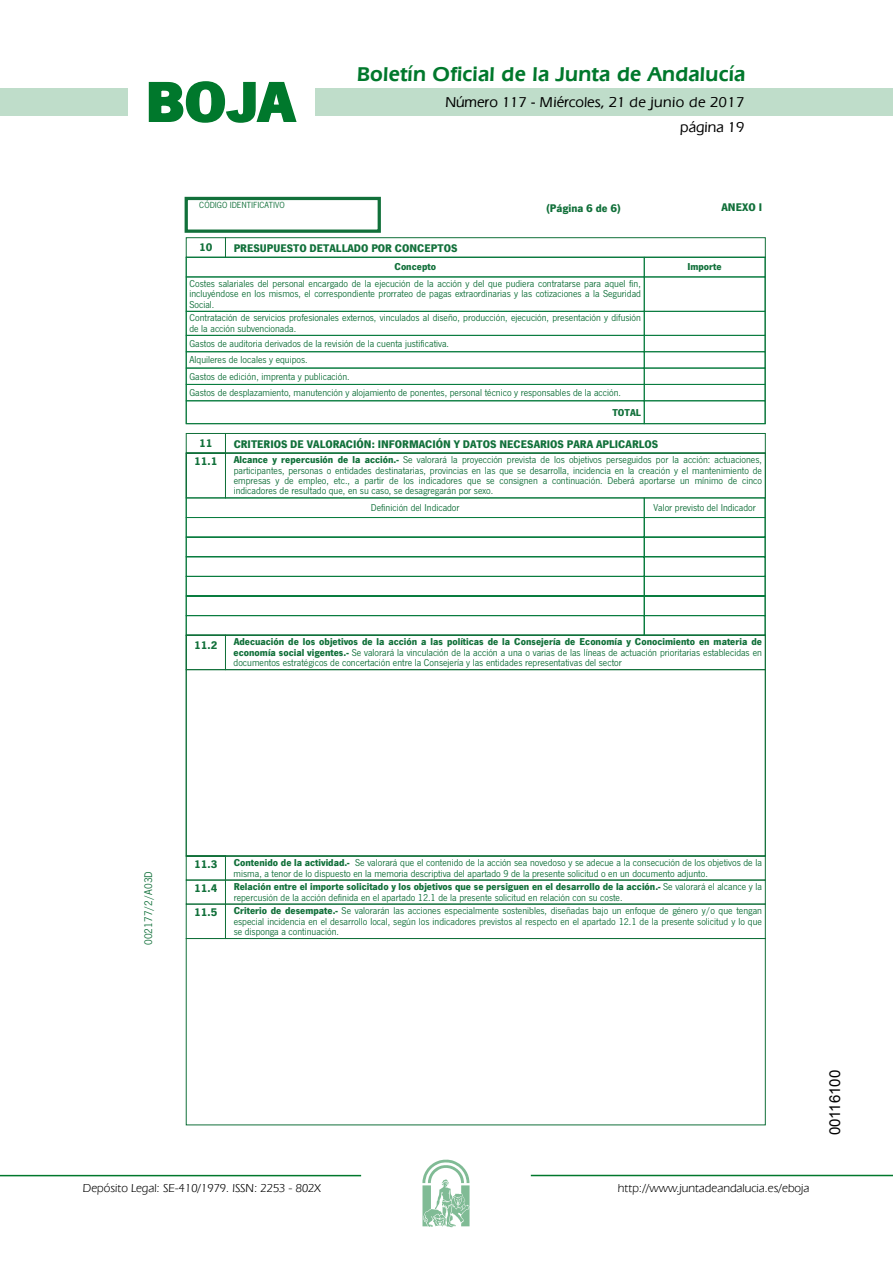
<style>
.page{position:relative;width:893px;height:1263px;background:#fff}
.page>*{position:absolute;margin:0;border:0;box-sizing:border-box;transform-origin:0 0}
.t1{font:700 57.75px "News Got T";color:#00782c;scale:1.14 1}
.t2{font:600 21px "Eras IT Cby BT";letter-spacing:.01em;color:#00782c}
.t3{font:500 15px/24.5px "Eras IT Cby BT";color:#000;text-align:right}
.t4{font:15px "Arial";color:#000}
.t5{font:12px "Eras IT Cby BT";color:#000}
.t6{font:700 11.55px "News Got T";color:#11703a}
.t7{font:11.55px "News Got T";color:#11703a}
.t8{font:10.35px/10.4px "News Got T";color:#11703a;text-align:justify}
.t9{font:700 10.35px "News Got T";color:#11703a}
.t10{font:9.3px "News Got T";color:#11703a}
.s1{font-weight:700}
</style>
<div class="page">
<div style="left:315px;top:88px;width:577px;height:28px;background:#bfddca"></div>
<div style="left:0;top:88px;width:128px;height:28px;background:#bfddca"></div>
<hr style="left:0;top:1175px;width:361px;height:1px;background:#00782c">
<svg style="left:422px;top:1159px;width:47px;height:68px"></svg>
<hr style="left:531px;top:1175px;width:361px;height:1px;background:#00782c">
<svg style="left:148px;top:81px;width:149px;height:42px"></svg>
<div style="left:184px;top:197px;width:197px;height:36px;border:3px solid #11703a"></div>
<div style="left:186px;top:237px;width:40px;height:21px;border:1px solid #11703a"></div>
<div style="left:225px;top:237px;width:540px;height:21px;border:1px solid #11703a"></div>
<div style="left:186px;top:257px;width:458px;height:20px;border:1px solid #097c3f"></div>
<div style="left:644px;top:257px;width:121px;height:20px;border:1px solid #097c3f"></div>
<svg style="left:186px;top:277px;width:579px;height:147px"></svg>
<div style="left:644px;top:401px;width:121px;height:23px;border:1px solid #097c3f"></div>
<div style="left:186px;top:433px;width:40px;height:21px;border:1px solid #11703a"></div>
<div style="left:225px;top:433px;width:540px;height:21px;border:1px solid #11703a"></div>
<svg style="left:185px;top:452px;width:581px;height:182px"></svg>
<div style="left:225px;top:453px;width:540px;height:45px;border:1px solid #11703a"></div>
<svg style="left:186px;top:517px;width:579px;height:117px"></svg>
<svg style="left:185px;top:634px;width:581px;height:35px"></svg>
<div style="left:225px;top:635px;width:540px;height:35px;border:1px solid #11703a"></div>
<svg style="left:185px;top:669px;width:581px;height:212px"></svg>
<div style="left:225px;top:856px;width:540px;height:25px;border:1px solid #11703a"></div>
<div style="left:186px;top:880px;width:40px;height:25px;border:1px solid #11703a"></div>
<div style="left:225px;top:880px;width:540px;height:25px;border:1px solid #11703a"></div>
<div style="left:186px;top:904px;width:40px;height:35px;border:1px solid #11703a"></div>
<div style="left:225px;top:904px;width:540px;height:35px;border:1px solid #11703a"></div>
<div style="left:186px;top:938px;width:579px;height:187px;border:1px solid #11703a"></div>
<h1 class="t1" style="left:145px;top:68px;width:133px">BOJA</h1>
<h2 class="t2" style="left:357px;top:62px;width:390px">Boletín Oficial de la Junta de Andalucía</h2>
<h3 class="t3" style="left:445px;top:90px;width:300px">Número 117 - Miércoles, 21 de junio de 2017 página 19</h3>
<p class="t10" style="left:199px;top:200px;width:87px">CÓDIGO IDENTIFICATIVO</p>
<p class="t6" style="left:546px;top:201px;width:76px">(Página 6 de 6)</p>
<p class="t6" style="left:721px;top:200px;width:42px">ANEXO I</p>
<p class="t6" style="left:199px;top:240px;width:15px">10</p>
<p class="t6" style="left:234px;top:241px;width:225px">PRESUPUESTO DETALLADO POR CONCEPTOS</p>
<p class="t9" style="left:394px;top:261px;width:43px">Concepto</p>
<p class="t9" style="left:687px;top:261px;width:36px">Importe</p>
<p class="t8" style="left:189px;top:279px;width:453px">Costes salariales del personal encargado de la ejecución de la acción y del que pudiera contratarse para aquel fin, incluyéndose en los mismos, el correspondiente prorrateo de pagas extraordinarias y las cotizaciones a la Seguridad Social.</p>
<p class="t8" style="left:189px;top:313px;width:453px">Contratación de servicios profesionales externos, vinculados al diseño, producción, ejecución, presentación y difusión de la acción subvencionada.</p>
<p class="t8" style="left:189px;top:335px;width:433px;line-height:16.4px;text-align:left">Gastos de auditoria derivados de la revisión de la cuenta justificativa.<br>Alquileres de locales y equipos.<br>Gastos de edición, imprenta y publicación.<br>Gastos de desplazamiento, manutención y alojamiento de ponentes, personal técnico y responsables de la acción.</p>
<p class="t9" style="left:612px;top:406px;width:30px">TOTAL</p>
<p class="t6" style="left:199px;top:436px;width:15px">11</p>
<p class="t6" style="left:234px;top:437px;width:426px">CRITERIOS DE VALORACIÓN: INFORMACIÓN Y DATOS NECESARIOS PARA APLICARLOS</p>
<p class="t6" style="left:194px;top:455px;width:25px">11.1</p>
<p class="t8" style="left:234px;top:455px;width:530px"><span class="s1">Alcance y repercusión de la acción.-</span> Se valorará la proyección prevista de los objetivos perseguidos por la acción: actuaciones, participantes, personas o entidades destinatarias, provincias en las que se desarrolla, incidencia en la creación y el mantenimiento de empresas y de empleo, etc., a partir de los indicadores que se consignen a continuación. Deberá aportarse un mínimo de cinco indicadores de resultado que, en su caso, se desagregarán por sexo.</p>
<p class="t8" style="left:371px;top:503px;width:90px">Definición del Indicador</p>
<p class="t8" style="left:653px;top:503px;width:104px">Valor previsto del Indicador</p>
<p class="t6" style="left:194px;top:638px;width:25px">11.2</p>
<p class="t8" style="left:233px;top:637px;width:530px"><span class="s1">Adecuación de los objetivos de la acción a las políticas de la Consejería de Economía y Conocimiento en materia de economía social vigentes.-</span> Se valorará la vinculación de la acción a una o varias de las líneas de actuación prioritarias establecidas en documentos estratégicos de concertación entre la Consejería y las entidades representativas del sector</p>
<p class="t7" style="left:142px;top:945px;width:75px;rotate:-90deg">002177/2/A03D</p>
<p class="t6" style="left:194px;top:857px;width:25px">11.3</p>
<p class="t8" style="left:234px;top:858px;width:530px"><span class="s1">Contenido de la actividad.-</span> Se valorará que el contenido de la acción sea novedoso y se adecue a la consecución de los objetivos de la misma, a tenor de lo dispuesto en la memoria descriptiva del apartado 9 de la presente solicitud o en un documento adjunto.</p>
<p class="t6" style="left:194px;top:881px;width:25px">11.4</p>
<p class="t8" style="left:234px;top:882px;width:530px"><span class="s1">Relación entre el importe solicitado y los objetivos que se persiguen en el desarrollo de la acción.-</span> Se valorará el alcance y la repercusión de la acción definida en el apartado 12.1 de la presente solicitud en relación con su coste.</p>
<p class="t6" style="left:194px;top:905px;width:25px">11.5</p>
<p class="t8" style="left:234px;top:906px;width:530px"><span class="s1">Criterio de desempate.-</span> Se valorarán las acciones especialmente sostenibles, diseñadas bajo un enfoque de género y/o que tengan especial incidencia en el desarrollo local, según los indicadores previstos al respecto en el apartado 12.1 de la presente solicitud y lo que se disponga a continuación.</p>
<p class="t5" style="left:83px;top:1181px;width:239px">Depósito Legal: SE-410/1979. ISSN: 2253 - 802X</p>
<p class="t5" style="left:618px;top:1181px;width:193px">http://www.juntadeandalucia.es/eboja</p>
<h3 class="t4" style="left:825px;top:1135px;width:67px;rotate:-90deg">00116100</h3>
</div>
